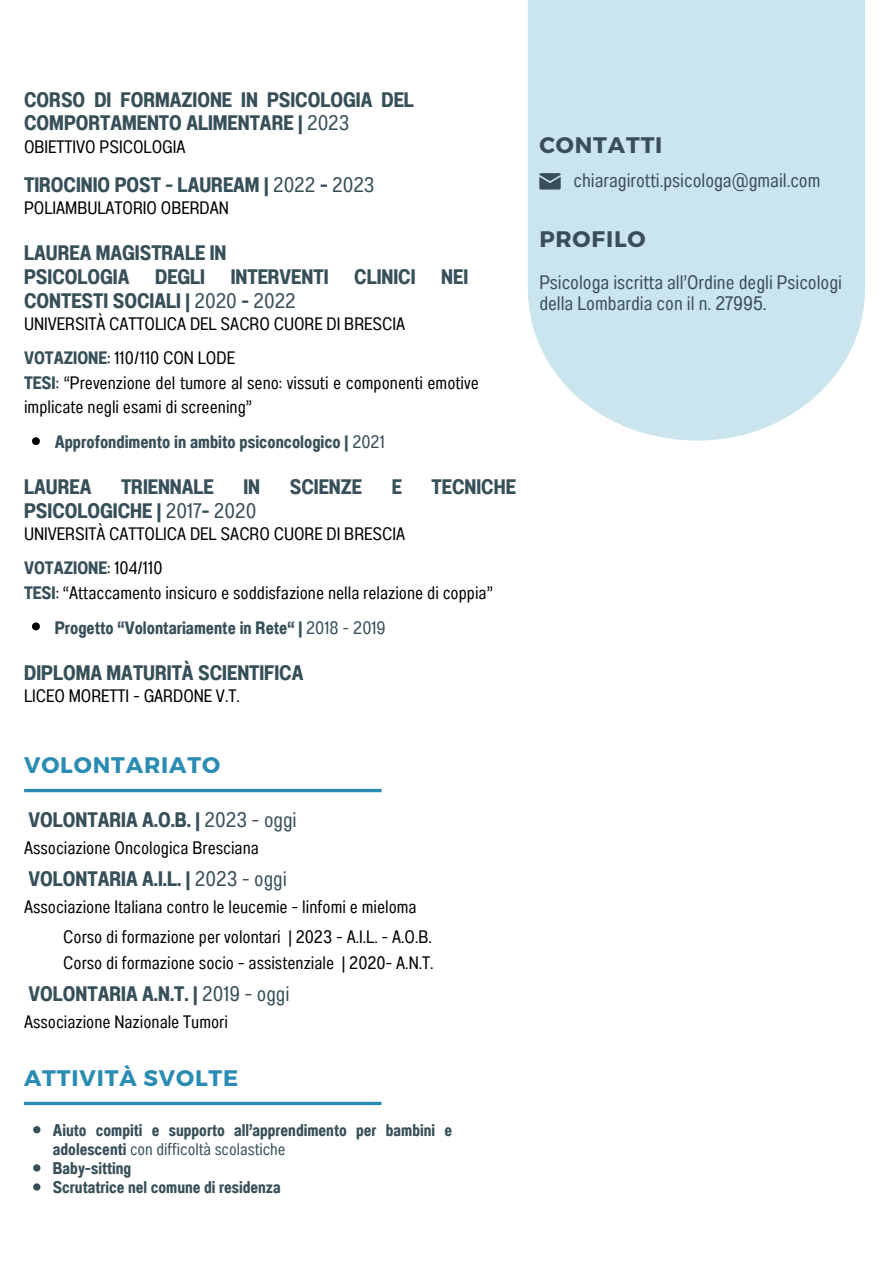
<style>
.page{position:relative;width:894px;height:1264px;background:#fff}
.page>*{position:absolute;margin:0;border:0;box-sizing:border-box;transform-origin:0 0}
.t1{font:700 22.5px "Montserrat";letter-spacing:.04em;color:#2a8cb2}
.t2{font:700 22.5px "Montserrat";letter-spacing:.04em;color:#374f59}
.t3{font:21px/23.7px "Anantason Bold Wd 62";color:#374f59}
.t4{font:19.5px/21.3px "Anantason Wd 62";color:#374f59}
.t5{font:18px/33.9px "Anantason Wd 62";color:#000}
.t6{font:18px "Anantason Bold Wd 62";color:#374f59}
.t7{font:16.95px/19px "Anantason Bold Wd 62";color:#374f59}
.s1{font-family:"Anantason Wd 62"}
.s2{font-family:"Anantason Bold Wd 62";color:#374f59}
.s3{font-family:"Anantason Wd 62";color:#000}
</style>
<div class="page">
<svg style="left:528px;top:0;width:336px;height:440px;background:#cee6f0"></svg>
<svg style="left:32px;top:437px;width:8px;height:8px"></svg>
<svg style="left:32px;top:622px;width:8px;height:8px"></svg>
<svg style="left:24px;top:788px;width:357px;height:4px"></svg>
<svg style="left:24px;top:1101px;width:357px;height:4px"></svg>
<svg style="left:33px;top:1126px;width:7px;height:7px"></svg>
<svg style="left:33px;top:1164px;width:7px;height:7px"></svg>
<svg style="left:33px;top:1183px;width:7px;height:7px"></svg>
<svg style="left:539px;top:173px;width:21px;height:16px"></svg>
<h1 class="t3" style="left:24px;top:88px;width:391px">CORSO DI FORMAZIONE IN PSICOLOGIA DEL<br>COMPORTAMENTO ALIMENTARE | <span class="s1">2023</span></h1>
<h4 class="t5" style="left:24px;top:130px;width:163px">OBIETTIVO PSICOLOGIA</h4>
<h2 class="t3" style="left:24px;top:173px;width:352px">TIROCINIO POST - LAUREAM | <span class="s1">2022</span> - <span class="s1">2023</span></h2>
<h4 class="t5" style="left:24px;top:191px;width:206px">POLIAMBULATORIO OBERDAN</h4>
<h2 class="t3" style="left:24px;top:241px;width:445px">LAUREA MAGISTRALE IN<br>PSICOLOGIA DEGLI INTERVENTI CLINICI NEI<br>CONTESTI SOCIALI | <span class="s1">2020</span> - <span class="s1">2022</span></h2>
<h4 class="t5" style="left:24px;top:307px;width:382px">UNIVERSITÀ CATTOLICA DEL SACRO CUORE DI BRESCIA<br><span class="s2">VOTAZIONE</span>: 110/110 CON LODE</h4>
<p class="t5" style="left:24px;top:370px;width:456px;line-height:24.8px"><span class="s2">TESI</span>: “Prevenzione del tumore al seno: vissuti e componenti emotive implicate negli esami di screening”</p>
<h2 class="t6" style="left:55px;top:432px;width:331px">Approfondimento in ambito psiconcologico | <span class="s1">2021</span></h2>
<h4 class="t3" style="left:24px;top:475px;width:69px">LAUREA</h4>
<h4 class="t3" style="left:121px;top:475px;width:94px">TRIENNALE</h4>
<h4 class="t3" style="left:243px;top:475px;width:18px">IN</h4>
<h4 class="t3" style="left:290px;top:475px;width:74px">SCIENZE</h4>
<h4 class="t3" style="left:391px;top:475px;width:12px">E</h4>
<h4 class="t3" style="left:431px;top:475px;width:86px">TECNICHE</h4>
<h4 class="t3" style="left:24px;top:499px;width:234px">PSICOLOGICHE | <span class="s1">2017</span>- <span class="s1">2020</span></h4>
<p class="t5" style="left:24px;top:517px;width:382px">UNIVERSITÀ CATTOLICA DEL SACRO CUORE DI BRESCIA</p>
<p class="t6" style="left:24px;top:557px;width:140px">VOTAZIONE<span class="s3">: 104/110</span></p>
<p class="t5" style="left:24px;top:576px;width:470px"><span class="s2">TESI</span>: “Attaccamento insicuro e soddisfazione nella relazione di coppia”</p>
<h2 class="t6" style="left:55px;top:617px;width:332px">Progetto “Volontariamente in Rete“ | <span class="s1">2018 - 2019</span></h2>
<h4 class="t3" style="left:24px;top:660px;width:281px">DIPLOMA MATURITÀ SCIENTIFICA</h4>
<p class="t5" style="left:24px;top:679px;width:217px">LICEO MORETTI - GARDONE V.T.</p>
<h1 class="t1" style="left:24px;top:750px;width:197px">VOLONTARIATO</h1>
<p class="t3" style="left:29px;top:807px;width:269px">VOLONTARIA A.O.B. | <span class="s1">2023 - oggi</span></p>
<h5 class="t5" style="left:24px;top:830px;width:236px">Associazione Oncologica Bresciana</h5>
<h1 class="t3" style="left:29px;top:867px;width:260px">VOLONTARIA A.I.L. | <span class="s1">2023 - oggi</span></h1>
<h5 class="t5" style="left:24px;top:889px;width:394px">Associazione Italiana contro le leucemie - linfomi e mieloma</h5>
<h5 class="t5" style="left:63px;top:920px;width:370px">Corso di formazione per volontari | 2023 - A.I.L. - A.O.B.</h5>
<h3 class="t5" style="left:63px;top:945px;width:371px">Corso di formazione socio - assistenziale | 2020- A.N.T.</h3>
<h1 class="t3" style="left:29px;top:982px;width:262px">VOLONTARIA A.N.T. | <span class="s1">2019 - oggi</span></h1>
<h3 class="t5" style="left:24px;top:1005px;width:205px">Associazione Nazionale Tumori</h3>
<h5 class="t1" style="left:24px;top:1063px;width:216px">ATTIVITÀ SVOLTE</h5>
<h5 class="t7" style="left:53px;top:1120px;width:400px">Aiuto compiti e supporto all’apprendimento per bambini e adolescenti <span class="s1">con difficoltà scolastiche</span></h5>
<h5 class="t7" style="left:53px;top:1158px;width:80px">Baby-sitting</h5>
<h3 class="t7" style="left:53px;top:1177px;width:229px">Scrutatrice nel comune di residenza</h3>
<p class="t2" style="left:539px;top:130px;width:124px">CONTATTI</p>
<p class="t4" style="left:573px;top:170px;width:248px">chiaragirotti.psicologa@gmail.com</p>
<h5 class="t2" style="left:539px;top:225px;width:108px">PROFILO</h5>
<h1 class="t4" style="left:539px;top:271px;width:304px">Psicologa iscritta all’Ordine degli Psicologi della Lombardia con il n. 27995.</h1>
</div>
